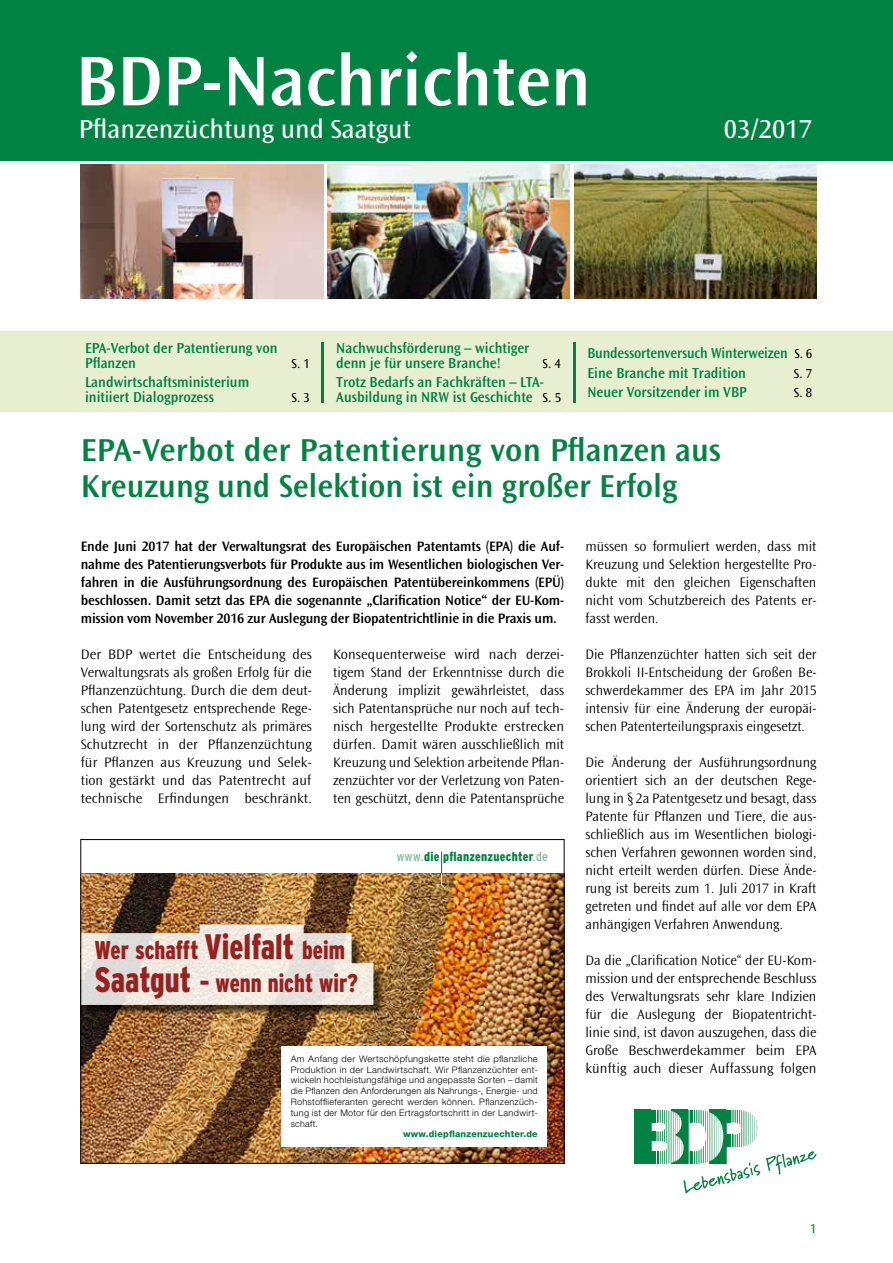
<style>
.page{position:relative;width:893px;height:1263px;background:#fff}
.page>*{position:absolute;margin:0;border:0;box-sizing:border-box;transform-origin:0 0}
.t1{font:600 73.05px "Ocean Sans";color:#fff}
.t2{font:600 33px/36px "Ocean Sans";color:#008243}
.t3{font:27px "Ocean Sans";color:#fff}
.t4{font:900 condensed 25.65px/33.2px "Interstate Plus";color:#98211e;scale:.9 1}
.t5{font:600 15px/15px "Ocean Sans";color:#008243;scale:.95 1}
.t6{font:600 15px/19.2px "Ocean Sans";color:#008243;scale:.93 1}
.t7{font:300 14.25px/18px "Ocean Sans";color:#000;text-align:justify}
.t8{font:600 14.25px/18px "Ocean Sans";letter-spacing:-.01em;color:#000;text-align:justify}
.t9{font:13.5px "Ocean Sans";color:#000;scale:.95 1}
.t10{font:13.5px "Ocean Sans";color:#008243}
.t11{font:900 condensed 12.9px "Interstate Plus";letter-spacing:.02em;color:#008243}
.t12{font:300 9px/10.8px "Helvetica Neue LT";letter-spacing:.035em;color:#000;text-align:justify}
.t13{font:800 9px "Helvetica Neue LT";letter-spacing:.02em;color:#008243}
.s1{font-weight:400;font-size:13.5px;color:#000}
.s2{font-weight:400;color:#82ba98}
.s3{font-size:35.25px}
</style>
<div class="page">
<svg style="left:634px;top:1110px;width:126px;height:83px"></svg>
<svg style="left:766px;top:1151px;width:50px;height:23px"></svg>
<div style="left:0;top:0;width:893px;height:161px;background:#008243"></div>
<div style="left:0;top:332px;width:893px;height:80px;background:#e7efd0"></div>
<hr style="left:321px;top:342px;width:2px;height:60px;background:#008243">
<hr style="left:574px;top:342px;width:2px;height:60px;background:#008243">
<img style="left:574px;top:165px;width:243px;height:134px">
<img style="left:81px;top:165px;width:242px;height:134px">
<img style="left:327px;top:165px;width:243px;height:134px">
<img style="left:83px;top:874px;width:479px;height:287px">
<div style="left:82px;top:926px;width:303px;height:90px;background:#000;opacity:.75"></div>
<svg style="left:83px;top:924px;width:290px;height:81px;background:#e2d8cd"></svg>
<svg style="left:441px;top:851px;width:1px;height:35px"></svg>
<div style="left:81px;top:839px;width:483px;height:324px;border:1px solid #000"></div>
<div style="left:282px;top:1046px;width:265px;height:100px;background:#fff"></div>
<h1 class="t1" style="left:75px;top:41px;width:517px">BDP-Nachrichten</h1>
<h3 class="t3" style="left:79px;top:114px;width:334px">Pflanzenzüchtung und Saatgut</h3>
<h3 class="t3" style="left:724px;top:114px;width:90px">03/2017</h3>
<p class="t5" style="left:85px;top:341px;width:204px">EPA-Verbot der Patentierung von<br>Pflanzen</p>
<p class="t5" style="left:336px;top:341px;width:205px">Nachwuchsförderung – wichtiger denn je für unsere Branche!</p>
<p class="t6" style="left:587px;top:344px;width:243px">Bundessortenversuch Winterweizen <span class="s1">S. 6<br></span>Eine Branche mit Tradition</p>
<p class="t9" style="left:291px;top:356px;width:21px">S. 1</p>
<p class="t9" style="left:543px;top:356px;width:21px">S. 4</p>
<p class="t5" style="left:336px;top:375px;width:238px">Trotz Bedarfs an Fachkräften – LTA-<br>Ausbildung in NRW ist Geschichte <span class="s1">S. 5</span></p>
<p class="t9" style="left:794px;top:366px;width:21px">S. 7</p>
<p class="t5" style="left:85px;top:375px;width:174px">Landwirtschaftsministerium initiiert Dialogprozess</p>
<p class="t5" style="left:587px;top:385px;width:169px">Neuer Vorsitzender im VBP</p>
<p class="t9" style="left:794px;top:385px;width:21px">S. 8</p>
<h2 class="t2" style="left:81px;top:433px;width:642px">EPA-Verbot der Patentierung von Pflanzen aus<br>Kreuzung und Selektion ist ein großer Erfolg</h2>
<p class="t8" style="left:81px;top:538px;width:485px">Ende Juni 2017 hat der Verwaltungsrat des Europäischen Patentamts (EPA) die Auf&shy;nahme des Patentierungsverbots für Produkte aus im Wesentlichen biologischen Ver&shy;fahren in die Ausführungsordnung des Europäischen Patentübereinkommens (EPÜ) beschlossen. Damit setzt das EPA die sogenannte „Clarification Notice“ der EU-Kom&shy;mission vom November 2016 zur Auslegung der Biopatentrichtlinie in die Praxis um.</p>
<p class="t7" style="left:81px;top:646px;width:233px">Der BDP wertet die Entscheidung des Verwaltungsrats als großen Erfolg für die Pflanzenzüchtung. Durch die dem deut&shy;schen Patentgesetz entsprechende Rege&shy;lung wird der Sortenschutz als primäres Schutzrecht in der Pflanzenzüchtung für Pflanzen aus Kreuzung und Selek&shy;tion gestärkt und das Patentrecht auf technische Erfindungen beschränkt.</p>
<p class="t7" style="left:333px;top:646px;width:233px">Konsequenterweise wird nach derzei&shy;tigem Stand der Erkenntnisse durch die Änderung implizit gewährleistet, dass sich Patentansprüche nur noch auf tech&shy;nisch hergestellte Produkte erstrecken dürfen. Damit wären ausschließlich mit Kreuzung und Selektion arbeitende Pflan&shy;zenzüchter vor der Verletzung von Paten&shy;ten geschützt, denn die Patentansprüche</p>
<p class="t9" style="left:291px;top:390px;width:21px">S. 3</p>
<p class="t7" style="left:585px;top:538px;width:233px">müssen so formuliert werden, dass mit Kreuzung und Selektion hergestellte Pro&shy;dukte mit den gleichen Eigenschaften nicht vom Schutzbereich des Patents er&shy;fasst werden.</p>
<p class="t7" style="left:585px;top:646px;width:233px">Die Pflanzenzüchter hatten sich seit der Brokkoli II-Entscheidung der Großen Be&shy;schwerdekammer des EPA im Jahr 2015 intensiv für eine Änderung der europäi&shy;schen Patenterteilungspraxis eingesetzt.</p>
<p class="t7" style="left:585px;top:754px;width:233px">Die Änderung der Ausführungsordnung orientiert sich an der deutschen Rege&shy;lung in § 2a Patentgesetz und besagt, dass Patente für Pflanzen und Tiere, die aus&shy;schließlich aus im Wesentlichen biologi&shy;schen Verfahren gewonnen worden sind, nicht erteilt werden dürfen. Diese Ände&shy;rung ist bereits zum 1. Juli 2017 in Kraft getreten und findet auf alle vor dem EPA anhängigen Verfahren Anwendung.</p>
<p class="t7" style="left:585px;top:952px;width:233px">Da die „Clarification Notice“ der EU-Kom&shy;mission und der entsprechende Beschluss des Verwaltungsrats sehr klare Indizien für die Auslegung der Biopatentricht&shy;linie sind, ist davon auszugehen, dass die Große Beschwerdekammer beim EPA künftig auch dieser Auffassung folgen</p>
<p class="t11" style="left:397px;top:849px;width:153px"><span class="s2">www.</span>die pflanzenzuechter<span class="s2">.de</span></p>
<h3 class="t4" style="left:94px;top:933px;width:294px">Wer schafft <span class="s3">Vielfalt</span> beim<br><span class="s3">Saatgut</span> – wenn nicht wir?</h3>
<p class="t12" style="left:291px;top:1053px;width:249px">Am Anfang der Wertschöpfungskette steht die pflanzliche Produktion in der Landwirtschaft. Wir Pflanzenzüchter ent&shy;wickeln hochleistungsfähige und angepasste Sorten – damit die Pflanzen den Anforderungen als Nahrungs-, Energie- und Rohstofflieferanten gerecht werden können. Pflanzenzüch&shy;tung ist der Motor für den Ertragsfortschritt in der Landwirt&shy;schaft.</p>
<p class="t13" style="left:403px;top:1129px;width:136px">www.diepflanzenzuechter.de</p>
<p class="t10" style="left:810px;top:1221px;width:8px">1</p>
</div>
